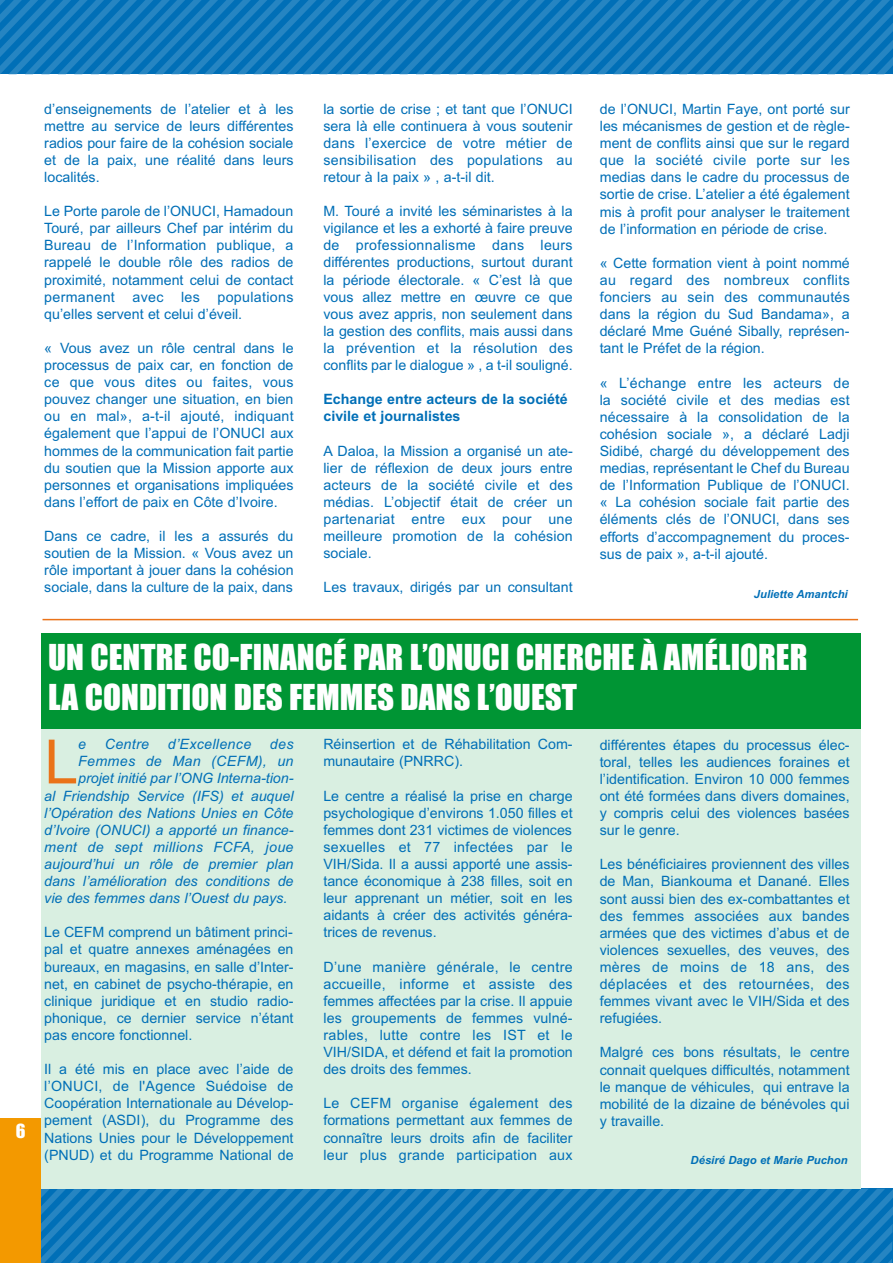
<style>
.page{position:relative;width:893px;height:1263px;background:#fff}
.page>*{position:absolute;margin:0;border:0;box-sizing:border-box;transform-origin:0 0}
.t1{font:61.2px "Arial";color:#ea7319}
.t2{font:33px/39.6px "Impact";color:#fff}
.t3{font:18px "Impact";color:#fff}
.t4{font:14.25px/17.1px "Arial";color:#006fb7;text-align:justify}
.t5{font:italic 14.25px "Arial";color:#006fb7}
.t6{font:italic 14.25px "Arial";letter-spacing:.02em;color:#006fb7}
.t7{font:700 14.25px/17.1px "Arial";color:#006fb7}
.t8{font:italic 700 11.25px "Arial";color:#006fb7}
</style>
<div class="page">
<svg style="left:0;top:0;width:893px;height:74px;background:#1279bc"></svg>
<svg style="left:40px;top:1189px;width:853px;height:74px;background:#1279bc"></svg>
<div style="left:0;top:1118px;width:40px;height:145px;background:#f39900"></div>
<div style="left:41px;top:729px;width:819px;height:459px;background:#d9efe1"></div>
<div style="left:41px;top:633px;width:819px;height:96px;background:#009534"></div>
<hr style="left:43px;top:619px;width:815px;height:1px;background:#ea7319">
<p class="t3" style="left:16px;top:1120px;width:11px">6</p>
<p class="t4" style="left:44px;top:101px;width:251px">d’enseignements de l’atelier et à les mettre au service de leurs différentes radios pour faire de la cohésion sociale et de la paix, une réalité dans leurs localités.</p>
<p class="t4" style="left:44px;top:204px;width:251px">Le Porte parole de l’ONUCI, Hamadoun Touré, par ailleurs Chef par intérim du Bureau de l’Information publique, a rappelé le double rôle des radios de proximité, notamment celui de contact permanent avec les populations qu’elles servent et celui d’éveil.</p>
<p class="t4" style="left:44px;top:341px;width:251px">« Vous avez un rôle central dans le processus de paix car, en fonction de ce que vous dites ou faites, vous pouvez changer une situation, en bien ou en mal», a-t-il ajouté, indiquant également que l’appui de l’ONUCI aux hommes de la communication fait partie du soutien que la Mission apporte aux personnes et organisations impliquées dans l’effort de paix en Côte d’Ivoire.</p>
<p class="t4" style="left:44px;top:529px;width:251px">Dans ce cadre, il les a assurés du soutien de la Mission. « Vous avez un rôle important à jouer dans la cohésion sociale, dans la culture de la paix, dans</p>
<p class="t4" style="left:323px;top:101px;width:251px">la sortie de crise ; et tant que l’ONUCI sera là elle continuera à vous soutenir dans l’exercice de votre métier de sensibilisation des populations au retour à la paix » , a-t-il dit.</p>
<p class="t4" style="left:323px;top:204px;width:251px">M. Touré a invité les séminaristes à la vigilance et les a exhorté à faire preuve de professionnalisme dans leurs différentes productions, surtout durant la période électorale. « C’est là que vous allez mettre en œuvre ce que vous avez appris, non seulement dans la gestion des conflits, mais aussi dans la prévention et la résolution des conflits par le dialogue » , a t-il souligné.</p>
<p class="t7" style="left:323px;top:392px;width:246px">Echange entre acteurs de la société civile et journalistes</p>
<p class="t4" style="left:323px;top:443px;width:251px">A Daloa, la Mission a organisé un ate&shy;lier de réflexion de deux jours entre acteurs de la société civile et des médias. L’objectif était de créer un partenariat entre eux pour une meilleure promotion de la cohésion sociale.</p>
<p class="t4" style="left:323px;top:580px;width:251px">Les travaux, dirigés par un consultant</p>
<p class="t4" style="left:600px;top:102px;width:251px">de l’ONUCI, Martin Faye, ont porté sur les mécanismes de gestion et de règle&shy;ment de conflits ainsi que sur le regard que la société civile porte sur les medias dans le cadre du processus de sortie de crise. L’atelier a été également mis à profit pour analyser le traitement de l’information en période de crise.</p>
<p class="t4" style="left:600px;top:256px;width:252px">« Cette formation vient à point nommé au regard des nombreux conflits fonciers au sein des communautés dans la région du Sud Bandama», a déclaré Mme Guéné Sibally, représen&shy;tant le Préfet de la région.</p>
<p class="t4" style="left:600px;top:375px;width:251px">« L’échange entre les acteurs de la société civile et des medias est nécessaire à la consolidation de la cohésion sociale », a déclaré Ladji Sidibé, chargé du développement des medias, représentant le Chef du Bureau de l’Information Publique de l’ONUCI. « La cohésion sociale fait partie des éléments clés de l’ONUCI, dans ses efforts d’accompagnement du proces&shy;sus de paix », a-t-il ajouté.</p>
<p class="t8" style="left:754px;top:587px;width:95px">Juliette Amantchi</p>
<h2 class="t2" style="left:48px;top:637px;width:761px">UN CENTRE CO-FINANCÉ PAR L’ONUCI CHERCHE À AMÉLIORER<br>LA CONDITION DES FEMMES DANS L’OUEST</h2>
<h1 class="t1" style="left:44px;top:722px;width:36px">L</h1>
<p class="t5" style="left:78px;top:735px;width:9px">e</p>
<p class="t5" style="left:105px;top:735px;width:46px">Centre</p>
<p class="t6" style="left:168px;top:735px;width:85px">d’Excellence</p>
<p class="t5" style="left:270px;top:735px;width:25px">des</p>
<p class="t6" style="left:78px;top:752px;width:217px">Femmes de Man (CEFM), un</p>
<p class="t5" style="left:78px;top:769px;width:217px">projet initié par l’ONG Interna-tion-</p>
<p class="t5" style="left:44px;top:786px;width:251px">al Friendship Service (IFS) et auquel</p>
<p class="t5" style="left:44px;top:803px;width:251px">l’Opération des Nations Unies en Côte</p>
<p class="t5" style="left:44px;top:820px;width:251px">d’Ivoire (ONUCI) a apporté un finance-</p>
<p class="t6" style="left:44px;top:838px;width:251px">ment de sept millions FCFA, joue</p>
<p class="t5" style="left:44px;top:855px;width:251px">aujourd’hui un rôle de premier plan</p>
<p class="t5" style="left:44px;top:872px;width:251px">dans l’amélioration des conditions de</p>
<p class="t5" style="left:44px;top:889px;width:245px">vie des femmes dans l’Ouest du pays.</p>
<p class="t4" style="left:44px;top:925px;width:251px">Le CEFM comprend un bâtiment princi&shy;pal et quatre annexes aménagées en bureaux, en magasins, en salle d’Inter&shy;net, en cabinet de psycho-thérapie, en clinique juridique et en studio radio&shy;phonique, ce dernier service n’étant pas encore fonctionnel.</p>
<p class="t4" style="left:44px;top:1062px;width:251px">Il a été mis en place avec l’aide de l’ONUCI, de l'Agence Suédoise de Coopération Internationale au Dévelop&shy;pement (ASDI), du Programme des Nations Unies pour le Développement (PNUD) et du Programme National de</p>
<p class="t4" style="left:323px;top:737px;width:251px">Réinsertion et de Réhabilitation Com&shy;munautaire (PNRRC).</p>
<p class="t4" style="left:323px;top:788px;width:251px">Le centre a réalisé la prise en charge psychologique d’environs 1.050 filles et femmes dont 231 victimes de violences sexuelles et 77 infectées par le VIH/Sida. Il a aussi apporté une assis&shy;tance économique à 238 filles, soit en leur apprenant un métier, soit en les aidants à créer des activités généra&shy;trices de revenus.</p>
<p class="t4" style="left:323px;top:959px;width:251px">D’une manière générale, le centre accueille, informe et assiste des femmes affectées par la crise. Il appuie les groupements de femmes vulné&shy;rables, lutte contre les IST et le VIH/SIDA, et défend et fait la promotion des droits des femmes.</p>
<p class="t4" style="left:323px;top:1096px;width:251px">Le CEFM organise également des formations permettant aux femmes de connaître leurs droits afin de faciliter leur plus grande participation aux</p>
<p class="t4" style="left:600px;top:737px;width:251px">différentes étapes du processus élec&shy;toral, telles les audiences foraines et l’identification. Environ 10 000 femmes ont été formées dans divers domaines, y compris celui des violences basées sur le genre.</p>
<p class="t4" style="left:600px;top:857px;width:251px">Les bénéficiaires proviennent des villes de Man, Biankouma et Danané. Elles sont aussi bien des ex-combattantes et des femmes associées aux bandes armées que des victimes d’abus et de violences sexuelles, des veuves, des mères de moins de 18 ans, des déplacées et des retournées, des femmes vivant avec le VIH/Sida et des refugiées.</p>
<p class="t4" style="left:600px;top:1045px;width:251px">Malgré ces bons résultats, le centre connait quelques difficultés, notamment le manque de véhicules, qui entrave la mobilité de la dizaine de bénévoles qui y travaille.</p>
<p class="t8" style="left:691px;top:1152px;width:158px">Désiré Dago et Marie Puchon</p>
</div>
